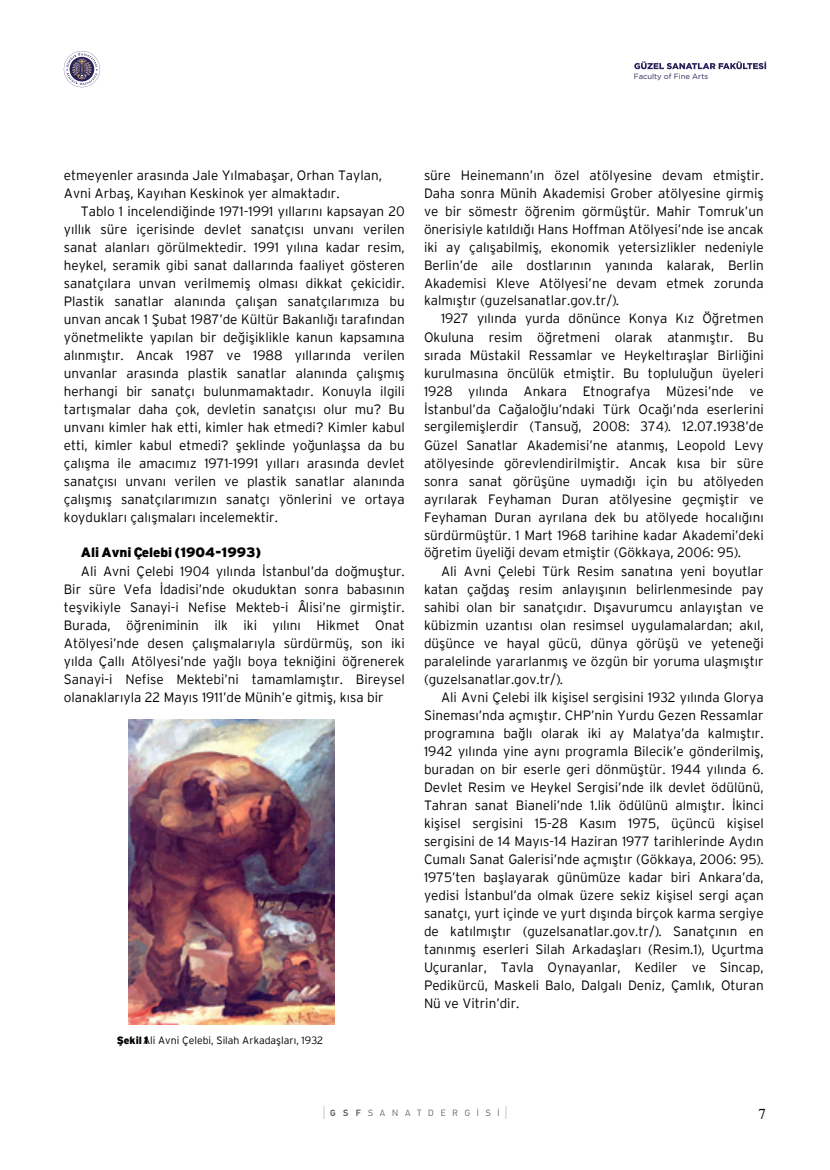
<style>
.page{position:relative;width:830px;height:1170px;background:#fff}
.page>*{position:absolute;margin:0;border:0;box-sizing:border-box;transform-origin:0 0}
.t1{font:15px "Times";color:#000}
.t2{font:300 13.5px/18px "Interstate Plain";color:#000;text-align:justify}
.t3{font:800 13.5px "Interstate Plain";color:#000}
.t4{font:300 10.5px "Interstate Plain";color:#000}
.t5{font:300 9.15px "PF Din Text Universal";letter-spacing:.755em;color:#575756}
.t6{font:7.65px "Gotham";color:#28225a}
.s1{font-weight:800}
.s2{font-weight:500}
</style>
<div class="page">
<svg style="left:323px;top:1106px;width:1px;height:12px"></svg>
<svg style="left:505px;top:1106px;width:1px;height:12px"></svg>
<svg style="left:63px;top:51px;width:37px;height:36px"></svg>
<svg style="left:634px;top:61px;width:131px;height:8px"></svg>
<img style="left:128px;top:719px;width:206px;height:305px">
<p class="t6" style="left:633px;top:71px;width:76px">Faculty of Fine Arts</p>
<p class="t2" style="left:64px;top:166px;width:319px">etmeyenler arasında Jale Yılmabaşar, Orhan Taylan,<br>Avni Arbaş, Kayıhan Keskinok yer almaktadır.</p>
<p class="t2" style="left:64px;top:202px;width:342px;text-indent:17px">Tablo 1 incelendiğinde 1971-1991 yıllarını kapsayan 20 yıllık süre içerisinde devlet sanatçısı unvanı verilen sanat alanları görülmektedir. 1991 yılına kadar resim, heykel, seramik gibi sanat dallarında faaliyet gösteren sanatçılara unvan verilmemiş olması dikkat çekicidir.<br>Plastik sanatlar alanında çalışan sanatçılarımıza bu unvan ancak 1 Şubat 1987’de Kültür Bakanlığı tarafından yönetmelikte yapılan bir değişiklikle kanun kapsamına alınmıştır. Ancak 1987 ve 1988 yıllarında verilen unvanlar arasında plastik sanatlar alanında çalışmış herhangi bir sanatçı bulunmamaktadır. Konuyla ilgili tartışmalar daha çok, devletin sanatçısı olur mu? Bu unvanı kimler hak etti, kimler hak etmedi? Kimler kabul etti, kimler kabul etmedi? şeklinde yoğunlaşsa da bu çalışma ile amacımız 1971-1991 yılları arasında devlet sanatçısı unvanı verilen ve plastik sanatlar alanında çalışmış sanatçılarımızın sanatçı yönlerini ve ortaya koydukları çalışmaları incelemektir.</p>
<p class="t3" style="left:81px;top:544px;width:182px">Ali Avni Çelebi (1904-1993)</p>
<p class="t2" style="left:64px;top:562px;width:342px;line-height:17.5px;text-indent:17px">Ali Avni Çelebi 1904 yılında İstanbul’da doğmuştur.<br>Bir süre Vefa İdadisi’nde okuduktan sonra babasının teşvikiyle Sanayi-i Nefise Mekteb-i Âlisi’ne girmiştir.</p>
<p class="t2" style="left:64px;top:616px;width:342px">Burada, öğreniminin ilk iki yılını Hikmet Onat Atölyesi’nde desen çalışmalarıyla sürdürmüş, son iki yılda Çallı Atölyesi’nde yağlı boya tekniğini öğrenerek Sanayi-i Nefise Mektebi’ni tamamlamıştır. Bireysel olanaklarıyla 22 Mayıs 1911’de Münih’e gitmiş, kısa bir</p>
<p class="t4" style="left:117px;top:1034px;width:208px"><span class="s1">Şekil 1</span> Ali Avni Çelebi, Silah Arkadaşları, 1932</p>
<p class="t2" style="left:424px;top:166px;width:341px">süre Heinemann’ın özel atölyesine devam etmiştir.<br>Daha sonra Münih Akademisi Grober atölyesine girmiş ve bir sömestr öğrenim görmüştür. Mahir Tomruk’un önerisiyle katıldığı Hans Hoffman Atölyesi’nde ise ancak iki ay çalışabilmiş, ekonomik yetersizlikler nedeniyle Berlin’de aile dostlarının yanında kalarak, Berlin Akademisi Kleve Atölyesi’ne devam etmek zorunda kalmıştır (guzelsanatlar.gov.tr/).</p>
<p class="t2" style="left:424px;top:309px;width:341px;text-indent:17px">1927 yılında yurda dönünce Konya Kız Öğretmen Okuluna resim öğretmeni olarak atanmıştır. Bu sırada Müstakil Ressamlar ve Heykeltıraşlar Birliğini kurulmasına öncülük etmiştir. Bu topluluğun üyeleri 1928 yılında Ankara Etnografya Müzesi’nde ve İstanbul’da Cağaloğlu’ndaki Türk Ocağı’nda eserlerini sergilemişlerdir (Tansuğ, 2008: 374). 12.07.1938’de</p>
<p class="t2" style="left:424px;top:436px;width:341px">Güzel Sanatlar Akademisi’ne atanmış, Leopold Levy atölyesinde görevlendirilmiştir. Ancak kısa bir süre sonra sanat görüşüne uymadığı için bu atölyeden ayrılarak Feyhaman Duran atölyesine geçmiştir ve Feyhaman Duran ayrılana dek bu atölyede hocalığını sürdürmüştür. 1 Mart 1968 tarihine kadar Akademi’deki öğretim üyeliği devam etmiştir (Gökkaya, 2006: 95).</p>
<p class="t2" style="left:424px;top:562px;width:341px;text-indent:17px">Ali Avni Çelebi Türk Resim sanatına yeni boyutlar katan çağdaş resim anlayışının belirlenmesinde pay sahibi olan bir sanatçıdır. Dışavurumcu anlayıştan ve kübizmin uzantısı olan resimsel uygulamalardan; akıl, düşünce ve hayal gücü, dünya görüşü ve yeteneği paralelinde yararlanmış ve özgün bir yoruma ulaşmıştır (guzelsanatlar.gov.tr/).</p>
<p class="t2" style="left:424px;top:688px;width:341px;text-indent:17px">Ali Avni Çelebi ilk kişisel sergisini 1932 yılında Glorya Sineması’nda açmıştır. CHP’nin Yurdu Gezen Ressamlar programına bağlı olarak iki ay Malatya’da kalmıştır.<br>1942 yılında yine aynı programla Bilecik’e gönderilmiş, buradan on bir eserle geri dönmüştür. 1944 yılında 6.<br>Devlet Resim ve Heykel Sergisi’nde ilk devlet ödülünü, Tahran sanat Bianeli’nde 1.lik ödülünü almıştır. İkinci kişisel sergisini 15-28 Kasım 1975, üçüncü kişisel sergisini de 14 Mayıs-14 Haziran 1977 tarihlerinde Aydın Cumalı Sanat Galerisi’nde açmıştır (Gökkaya, 2006: 95).</p>
<p class="t2" style="left:424px;top:868px;width:341px">1975’ten başlayarak günümüze kadar biri Ankara’da, yedisi İstanbul’da olmak üzere sekiz kişisel sergi açan sanatçı, yurt içinde ve yurt dışında birçok karma sergiye de katılmıştır (guzelsanatlar.gov.tr/). Sanatçının en tanınmış eserleri Silah Arkadaşları (Resim.1), Uçurtma Uçuranlar, Tavla Oynayanlar, Kediler ve Sincap, Pedikürcü, Maskeli Balo, Dalgalı Deniz, Çamlık, Oturan Nü ve Vitrin’dir.</p>
<p class="t5" style="left:330px;top:1107px;width:171px"><span class="s2">GSF</span>SANATDERGİSİ</p>
<p class="t1" style="left:758px;top:1099px;width:9px">7</p>
</div>
